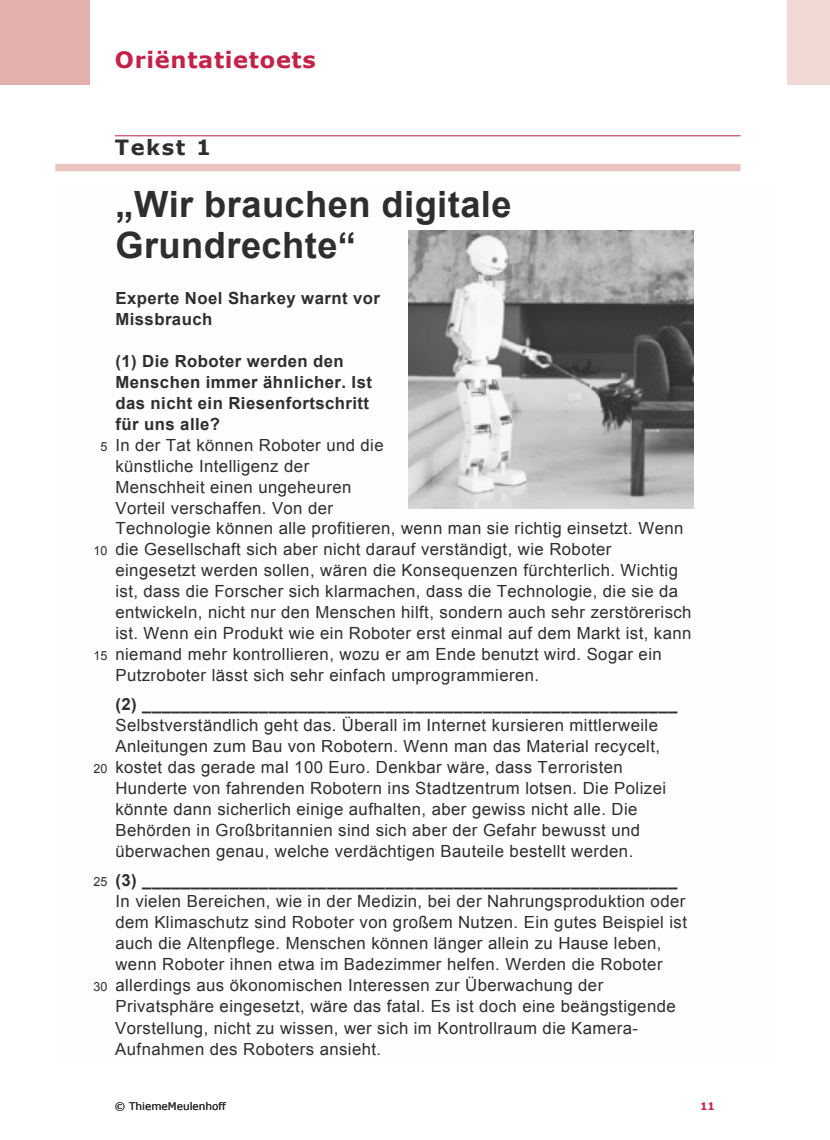
<style>
.page{position:relative;width:830px;height:1140px;background:#fff}
.page>*{position:absolute;margin:0;border:0;box-sizing:border-box;transform-origin:0 0}
.t1{font:700 36.3px/41.7px "Arial";letter-spacing:.01em;color:#2e2e2d}
.t2{font:700 22.5px "Verdana";letter-spacing:.03em;color:#c42149}
.t3{font:700 21px "Verdana";letter-spacing:.07em;color:#2e2e2d}
.t4{font:700 19.5px "Arial";letter-spacing:.03em;color:#2e2e2d}
.t5{font:16.8px "Arial";letter-spacing:.025em;color:#2e2e2d}
.t6{font:700 16.8px/21px "Arial";letter-spacing:.025em;color:#2e2e2d}
.t7{font:10.5px "Verdana";color:#2e2e2d}
.t8{font:700 10.5px "Verdana";color:#c42149}
.s1{font-size:12.6px}
.s2{font-weight:400;font-size:12.6px}
</style>
<div class="page">
<div style="left:0;top:0;width:89px;height:85px;background:#e3b0ad"></div>
<div style="left:787px;top:0;width:42px;height:85px;background:#f1d9d5"></div>
<hr style="left:115px;top:135px;width:625px;height:1px;background:#c42149">
<div style="left:55px;top:164px;width:685px;height:7px;background:#eac5c1"></div>
<img style="left:408px;top:231px;width:285px;height:278px">
<h2 class="t2" style="left:115px;top:45px;width:202px">Oriëntatietoets</h2>
<p class="t4" style="left:84px;top:127px;width:72px">Tekst 3</p>
<p class="t3" style="left:115px;top:134px;width:98px">Tekst 1</p>
<h1 class="t1" style="left:115px;top:184px;width:397px">„Wir brauchen digitale<br>Grundrechte“</h1>
<p class="t6" style="left:115px;top:288px;width:266px">Experte Noel Sharkey warnt vor<br>Missbrauch</p>
<p class="t6" style="left:115px;top:351px;width:230px">(1) Die Roboter werden den</p>
<p class="t6" style="left:115px;top:372px;width:258px">Menschen immer ähnlicher. Ist</p>
<p class="t6" style="left:115px;top:393px;width:255px">das nicht ein Riesenfortschritt</p>
<p class="t6" style="left:115px;top:414px;width:106px">für uns alle?</p>
<p class="t5" style="left:101px;top:434px;width:284px"><span class="s1">5</span> In der Tat können Roboter und die</p>
<p class="t5" style="left:115px;top:455px;width:195px">künstliche Intelligenz der</p>
<p class="t5" style="left:115px;top:475px;width:237px">Menschheit einen ungeheuren</p>
<p class="t5" style="left:115px;top:496px;width:219px">Vorteil verschaffen. Von der</p>
<p class="t5" style="left:115px;top:517px;width:569px">Technologie können alle profitieren, wenn man sie richtig einsetzt. Wenn</p>
<p class="t5" style="left:94px;top:538px;width:519px"><span class="s1">10</span> die Gesellschaft sich aber nicht darauf verständigt, wie Roboter</p>
<p class="t5" style="left:115px;top:559px;width:564px">eingesetzt werden sollen, wären die Konsequenzen fürchterlich. Wichtig</p>
<p class="t5" style="left:115px;top:580px;width:564px">ist, dass die Forscher sich klarmachen, dass die Technologie, die sie da</p>
<p class="t5" style="left:115px;top:601px;width:577px">entwickeln, nicht nur den Menschen hilft, sondern auch sehr zerstörerisch</p>
<p class="t5" style="left:115px;top:622px;width:577px">ist. Wenn ein Produkt wie ein Roboter erst einmal auf dem Markt ist, kann</p>
<p class="t5" style="left:94px;top:643px;width:569px"><span class="s1">15</span> niemand mehr kontrollieren, wozu er am Ende benutzt wird. Sogar ein</p>
<p class="t5" style="left:115px;top:664px;width:425px">Putzroboter lässt sich sehr einfach umprogrammieren.</p>
<p class="t6" style="left:115px;top:694px;width:563px">(2) _______________________________________________________</p>
<p class="t5" style="left:115px;top:714px;width:544px">Selbstverständlich geht das. Überall im Internet kursieren mittlerweile</p>
<p class="t5" style="left:115px;top:735px;width:546px">Anleitungen zum Bau von Robotern. Wenn man das Material recycelt,</p>
<p class="t5" style="left:94px;top:756px;width:530px"><span class="s1">20</span> kostet das gerade mal 100 Euro. Denkbar wäre, dass Terroristen</p>
<p class="t5" style="left:115px;top:777px;width:552px">Hunderte von fahrenden Robotern ins Stadtzentrum lotsen. Die Polizei</p>
<p class="t5" style="left:115px;top:798px;width:523px">könnte dann sicherlich einige aufhalten, aber gewiss nicht alle. Die</p>
<p class="t5" style="left:115px;top:819px;width:526px">Behörden in Großbritannien sind sich aber der Gefahr bewusst und</p>
<p class="t5" style="left:115px;top:840px;width:519px">überwachen genau, welche verdächtigen Bauteile bestellt werden.</p>
<p class="t6" style="left:94px;top:870px;width:585px"><span class="s2">25</span> (3) _______________________________________________________</p>
<p class="t5" style="left:115px;top:890px;width:571px">In vielen Bereichen, wie in der Medizin, bei der Nahrungsproduktion oder</p>
<p class="t5" style="left:115px;top:911px;width:572px">dem Klimaschutz sind Roboter von großem Nutzen. Ein gutes Beispiel ist</p>
<p class="t5" style="left:115px;top:932px;width:547px">auch die Altenpflege. Menschen können länger allein zu Hause leben,</p>
<p class="t5" style="left:115px;top:953px;width:548px">wenn Roboter ihnen etwa im Badezimmer helfen. Werden die Roboter</p>
<p class="t5" style="left:94px;top:973px;width:511px"><span class="s1">30</span> allerdings aus ökonomischen Interessen zur Überwachung der</p>
<p class="t5" style="left:115px;top:994px;width:561px">Privatsphäre eingesetzt, wäre das fatal. Es ist doch eine beängstigende</p>
<p class="t5" style="left:115px;top:1017px;width:524px">Vorstellung, nicht zu wissen, wer sich im Kontrollraum die Kamera-</p>
<p class="t5" style="left:115px;top:1038px;width:267px">Aufnahmen des Roboters ansieht.</p>
<p class="t6" style="left:93px;top:1089px;width:189px"><span class="s2">35</span> nicht steuern lässt?</p>
<p class="t7" style="left:115px;top:1099px;width:112px">© ThiemeMeulenhoff</p>
<p class="t8" style="left:699px;top:1099px;width:16px">11</p>
</div>
